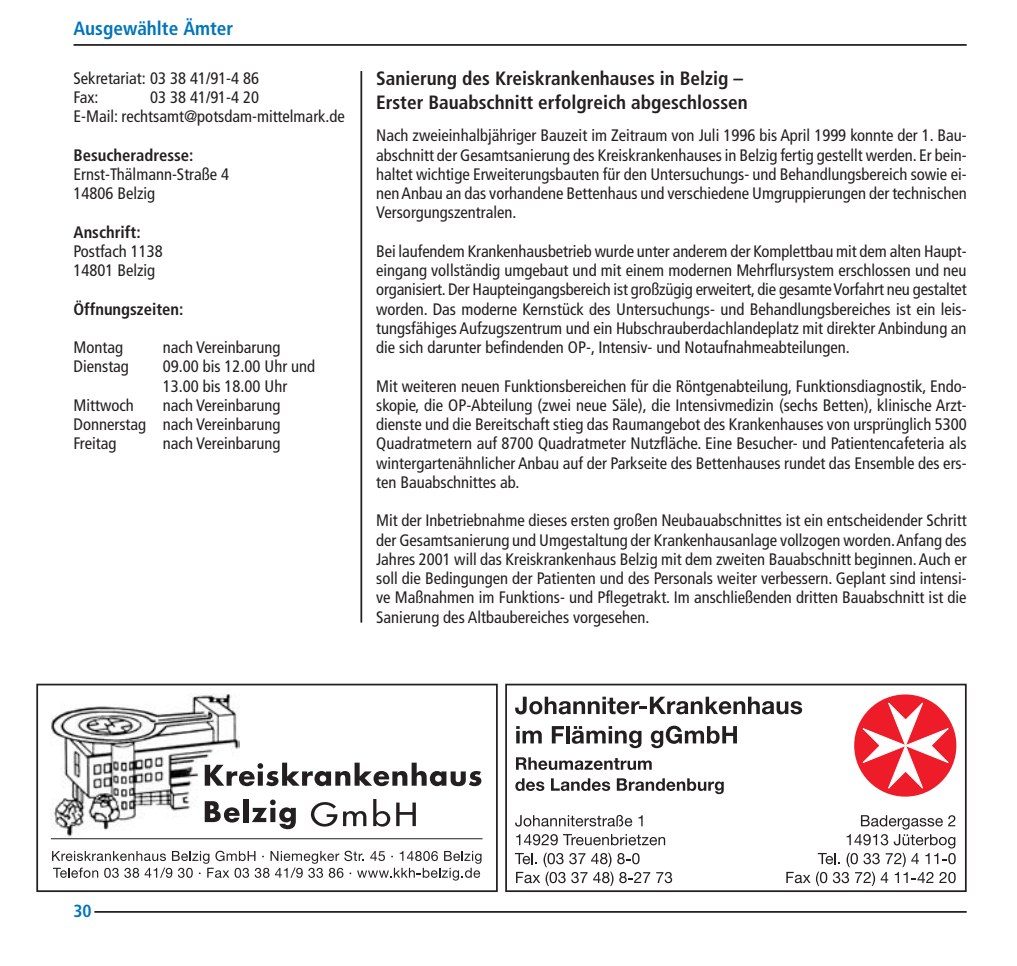
<style>
.page{position:relative;width:1017px;height:966px;background:#fff}
.page>*{position:absolute;margin:0;border:0;box-sizing:border-box;transform-origin:0 0}
.t1{font:700 condensed 19.25px/23.1px "Frutiger";color:#231f20}
.t2{font:700 condensed 19.25px "Frutiger";color:#0074bc}
.t3{font:700 condensed 17.5px "Frutiger";color:#0074bc}
.t4{font:condensed 16.62px/19.2px "Frutiger";color:#231f20;text-align:justify}
.t5{font:700 condensed 16.62px "Frutiger";color:#231f20}
</style>
<div class="page">
<hr style="left:74px;top:44px;width:892px;height:2px;background:#231f20">
<hr style="left:94px;top:911px;width:872px;height:2px;background:#231f20">
<img style="left:51px;top:694px;width:189px;height:143px">
<svg style="left:205px;top:801px;width:35px;height:22px"></svg>
<div style="left:243px;top:799px;width:5px;height:23px;background:#231f20"></div>
<svg style="left:252px;top:800px;width:44px;height:29px"></svg>
<svg style="left:205px;top:763px;width:276px;height:23px"></svg>
<svg style="left:52px;top:851px;width:429px;height:30px"></svg>
<svg style="left:311px;top:802px;width:26px;height:25px"></svg>
<svg style="left:343px;top:811px;width:23px;height:15px"></svg>
<svg style="left:373px;top:799px;width:17px;height:28px"></svg>
<svg style="left:396px;top:803px;width:20px;height:23px"></svg>
<hr style="left:51px;top:838px;width:431px;height:1px;background:#231f20">
<div style="left:36px;top:684px;width:462px;height:208px;border:2px solid #231f20"></div>
<div style="left:854px;top:694px;width:102px;height:103px;background:#ee1c28;border-radius:50%"></div>
<svg style="left:862px;top:702px;width:87px;height:87px"></svg>
<svg style="left:516px;top:726px;width:26px;height:17px"></svg>
<svg style="left:552px;top:726px;width:12px;height:17px"></svg>
<hr style="left:566px;top:726px;width:3px;height:17px;background:#231f20">
<svg style="left:572px;top:726px;width:69px;height:22px"></svg>
<svg style="left:651px;top:726px;width:86px;height:22px"></svg>
<svg style="left:515px;top:697px;width:287px;height:17px"></svg>
<svg style="left:515px;top:778px;width:29px;height:13px"></svg>
<svg style="left:551px;top:778px;width:59px;height:13px"></svg>
<svg style="left:617px;top:778px;width:107px;height:16px"></svg>
<svg style="left:516px;top:757px;width:136px;height:13px"></svg>
<svg style="left:656px;top:872px;width:16px;height:11px"></svg>
<svg style="left:515px;top:853px;width:135px;height:33px"></svg>
<svg style="left:516px;top:834px;width:149px;height:11px"></svg>
<svg style="left:515px;top:815px;width:117px;height:12px"></svg>
<svg style="left:638px;top:815px;width:4px;height:11px"></svg>
<svg style="left:786px;top:872px;width:24px;height:11px"></svg>
<svg style="left:816px;top:815px;width:139px;height:71px"></svg>
<div style="left:505px;top:684px;width:461px;height:208px;border:2px solid #231f20"></div>
<hr style="left:360px;top:71px;width:2px;height:552px;background:#231f20">
<p class="t2" style="left:74px;top:20px;width:161px">Ausgewählte Ämter</p>
<p class="t4" style="left:74px;top:70px;width:187px">Sekretariat: 03 38 41/91-4 86<br>Fax:</p>
<p class="t4" style="left:74px;top:89px;width:273px;text-align:center">03 38 41/91-4 20<br>E-Mail: rechtsamt@potsdam-mittelmark.de</p>
<p class="t5" style="left:74px;top:148px;width:122px">Besucheradresse:</p>
<p class="t4" style="left:74px;top:166px;width:157px">Ernst-Thälmann-Straße 4<br>14806 Belzig</p>
<p class="t5" style="left:74px;top:225px;width:69px">Anschrift:</p>
<p class="t4" style="left:74px;top:243px;width:91px">Postfach 1138<br>14801 Belzig</p>
<p class="t5" style="left:74px;top:302px;width:111px">Öffnungszeiten:</p>
<p class="t4" style="left:74px;top:339px;width:51px">Montag</p>
<p class="t4" style="left:163px;top:339px;width:119px">nach Vereinbarung</p>
<p class="t4" style="left:74px;top:358px;width:57px">Dienstag</p>
<p class="t4" style="left:163px;top:358px;width:154px">09.00 bis 12.00 Uhr und<br>13.00 bis 18.00 Uhr</p>
<p class="t4" style="left:74px;top:397px;width:62px">Mittwoch</p>
<p class="t4" style="left:74px;top:397px;width:208px;text-indent:89px">nach Vereinbarung Donnerstag nach Vereinbarung Freitag</p>
<p class="t4" style="left:163px;top:435px;width:119px">nach Vereinbarung</p>
<p class="t1" style="left:376px;top:69px;width:373px">Sanierung des Kreiskrankenhauses in Belzig –<br>Erster Bauabschnitt erfolgreich abgeschlossen</p>
<p class="t4" style="left:376px;top:127px;width:592px">Nach zweieinhalbjähriger Bauzeit im Zeitraum von Juli 1996 bis April 1999 konnte der 1. Bau&shy;abschnitt der Gesamtsanierung des Kreiskrankenhauses in Belzig fertig gestellt werden. Er bein&shy;haltet wichtige Erweiterungsbauten für den Untersuchungs- und Behandlungsbereich sowie ei&shy;nen Anbau an das vorhandene Bettenhaus und verschiedene Umgruppierungen der technischen Versorgungszentralen.</p>
<p class="t4" style="left:376px;top:243px;width:592px">Bei laufendem Krankenhausbetrieb wurde unter anderem der Komplettbau mit dem alten Haupt&shy;eingang vollständig umgebaut und mit einem modernen Mehrflursystem erschlossen und neu organisiert. Der Haupteingangsbereich ist großzügig erweitert, die gesamte Vorfahrt neu gestaltet worden. Das moderne Kernstück des Untersuchungs- und Behandlungsbereiches ist ein leis&shy;tungsfähiges Aufzugszentrum und ein Hubschrauberdachlandeplatz mit direkter Anbindung an die sich darunter befindenden OP-, Intensiv- und Notaufnahmeabteilungen.</p>
<p class="t4" style="left:376px;top:378px;width:592px">Mit weiteren neuen Funktionsbereichen für die Röntgenabteilung, Funktionsdiagnostik, Endo&shy;skopie, die OP-Abteilung (zwei neue Säle), die Intensivmedizin (sechs Betten), klinische Arzt&shy;dienste und die Bereitschaft stieg das Raumangebot des Krankenhauses von ursprünglich 5300<br>Quadratmetern auf 8700 Quadratmeter Nutzfläche. Eine Besucher- und Patientencafeteria als wintergartenähnlicher Anbau auf der Parkseite des Bettenhauses rundet das Ensemble des ers&shy;ten Bauabschnittes ab.</p>
<p class="t4" style="left:376px;top:512px;width:592px">Mit der Inbetriebnahme dieses ersten großen Neubauabschnittes ist ein entscheidender Schritt der Gesamtsanierung und Umgestaltung der Krankenhausanlage vollzogen worden.Anfang des Jahres 2001 will das Kreiskrankenhaus Belzig mit dem zweiten Bauabschnitt beginnen.Auch er soll die Bedingungen der Patienten und des Personals weiter verbessern. Geplant sind intensi&shy;ve Maßnahmen im Funktions- und Pflegetrakt. Im anschließenden dritten Bauabschnitt ist die Sanierung des Altbaubereiches vorgesehen.</p>
<p class="t3" style="left:74px;top:904px;width:20px">30</p>
</div>
